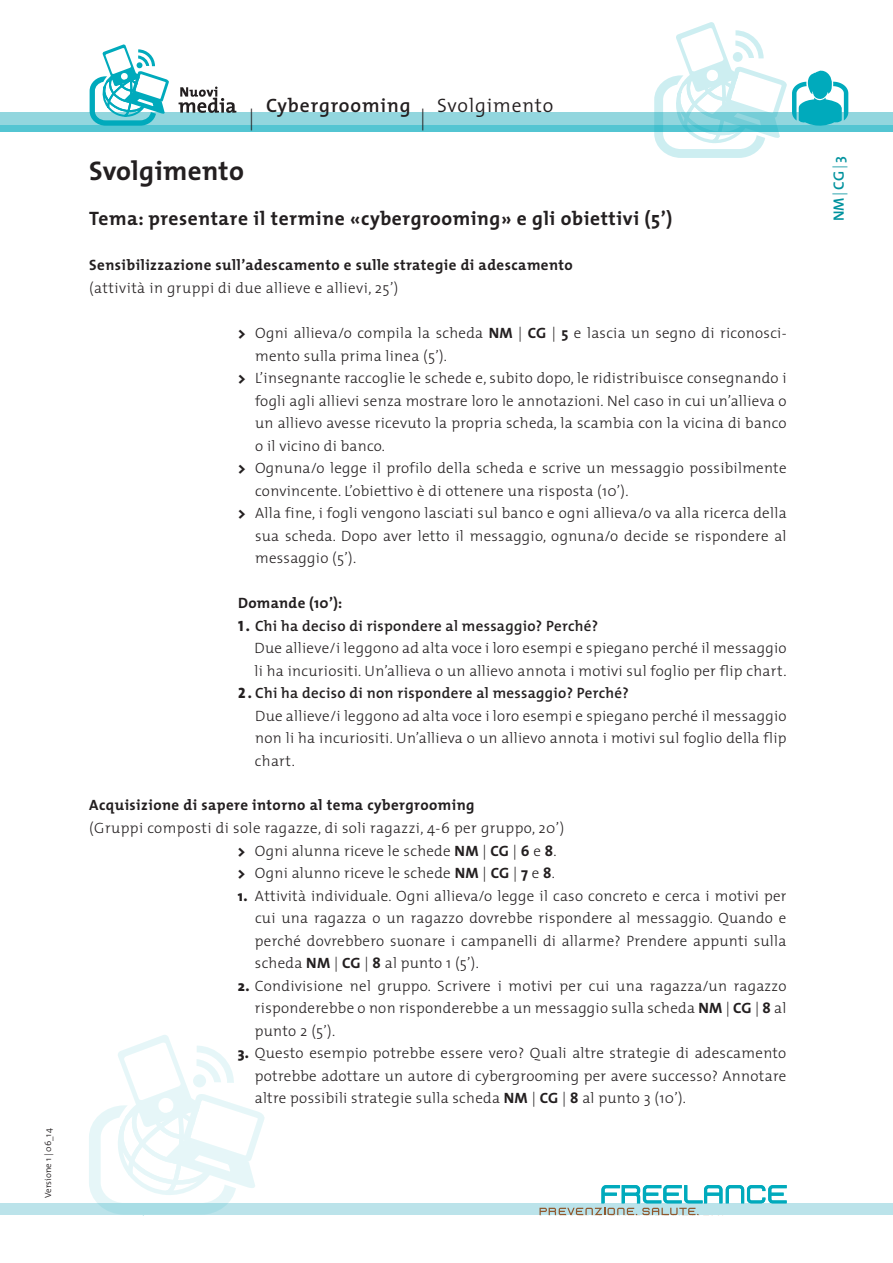
<style>
.page{position:relative;width:893px;height:1263px;background:#fff}
.page>*{position:absolute;margin:0;border:0;box-sizing:border-box;transform-origin:0 0}
.t1{font:700 27px "The Mix";letter-spacing:.015em;color:#231f20}
.t2{font:200 21.9px "The Mix";color:#231f20}
.t3{font:700 19.5px "The Mix";letter-spacing:.03em;color:#231f20}
.t4{font:600 19.5px "The Mix";letter-spacing:.045em;color:#231f20}
.t5{font:300 19.5px "The Mix";letter-spacing:.045em;color:#231f20}
.t6{font:300 15px/22.5px "The Mix";letter-spacing:.02em;color:#231f20;text-align:justify}
.t7{font:700 15px "The Mix";letter-spacing:.03em;color:#231f20}
.t8{font:600 15px "The Mix";letter-spacing:.02em;color:#231f20}
.t9{font:600 15px "The Mix";color:#00929e}
.t10{font:300 9px "The Mix";color:#231f20}
.s1{font-weight:800}
.s2{font-weight:700}
.s3{font-family:"The Mix Extra Bold Caps";font-weight:400}
.s4{font-weight:300}
</style>
<div class="page">
<div style="left:0;top:125px;width:893px;height:7px;background:#53c5d2"></div>
<div style="left:0;top:112px;width:893px;height:13px;background:#92d6de"></div>
<svg style="left:89px;top:44px;width:80px;height:82px"></svg>
<svg style="left:654px;top:22px;width:194px;height:136px"></svg>
<div style="left:0;top:1204px;width:893px;height:11px;background:#bbe3ea"></div>
<svg style="left:179px;top:87px;width:57px;height:26px"></svg>
<svg style="left:77px;top:1035px;width:191px;height:180px"></svg>
<svg style="left:539px;top:1185px;width:248px;height:30px"></svg>
<p class="t10" style="left:41px;top:1197px;width:70px;rotate:-90deg">Versione 1 | 06_14</p>
<h2 class="t2" style="left:249px;top:99px;width:8px">|</h2>
<h3 class="t4" style="left:266px;top:90px;width:146px">Cybergrooming</h3>
<h2 class="t2" style="left:420px;top:99px;width:8px">|</h2>
<h3 class="t5" style="left:437px;top:90px;width:118px">Svolgimento</h3>
<h1 class="t1" style="left:89px;top:148px;width:156px">Svolgimento</h1>
<h3 class="t3" style="left:89px;top:202px;width:585px">Tema: presentare il termine «cybergrooming» e gli obiettivi (5’)</h3>
<p class="t7" style="left:89px;top:252px;width:485px">Sensibilizzazione sull’adescamento e sulle strategie di adescamento</p>
<p class="t6" style="left:89px;top:276px;width:311px">(attività in gruppi di due allieve e allievi, 25’)</p>
<p class="t6" style="left:238px;top:321px;width:548px"><span class="s1">&gt;</span> Ogni allieva/o compila la scheda <span class="s2">NM</span> | <span class="s2">CG</span> | <span class="s2">5</span> e lascia un segno di riconosci-</p>
<p class="t6" style="left:255px;top:344px;width:193px">mento sulla prima linea (5’).</p>
<p class="t6" style="left:238px;top:366px;width:550px"><span class="s1">&gt;</span> L’insegnante raccoglie le schede e, subito dopo, le ridistribuisce consegnando i</p>
<p class="t6" style="left:255px;top:389px;width:533px">fogli agli allievi senza mostrare loro le annotazioni. Nel caso in cui un’allieva o</p>
<p class="t6" style="left:255px;top:411px;width:533px">un allievo avesse ricevuto la propria scheda, la scambia con la vicina di banco</p>
<p class="t6" style="left:255px;top:434px;width:131px">o il vicino di banco.</p>
<p class="t6" style="left:238px;top:456px;width:550px"><span class="s1">&gt;</span> Ognuna/o legge il profilo della scheda e scrive un messaggio possibilmente</p>
<p class="t6" style="left:255px;top:479px;width:375px">convincente. L’obiettivo è di ottenere una risposta (10’).</p>
<p class="t6" style="left:238px;top:501px;width:550px"><span class="s1">&gt;</span> Alla fine, i fogli vengono lasciati sul banco e ogni allieva/o va alla ricerca della</p>
<p class="t6" style="left:255px;top:524px;width:533px">sua scheda. Dopo aver letto il messaggio, ognuna/o decide se rispondere al</p>
<p class="t6" style="left:255px;top:546px;width:103px">messaggio (5’).</p>
<p class="t7" style="left:238px;top:590px;width:106px">Domande (10’):</p>
<p class="t8" style="left:238px;top:613px;width:362px"><span class="s3">1 .</span> Chi ha deciso di rispondere al messaggio? Perché?</p>
<p class="t6" style="left:255px;top:636px;width:534px">Due allieve/i leggono ad alta voce i loro esempi e spiegano perché il messaggio</p>
<p class="t6" style="left:255px;top:659px;width:533px">li ha incuriositi. Un’allieva o un allievo annota i motivi sul foglio per flip chart.</p>
<p class="t8" style="left:238px;top:680px;width:392px"><span class="s3">2 .</span> Chi ha deciso di non rispondere al messaggio? Perché?</p>
<p class="t6" style="left:255px;top:704px;width:533px">Due allieve/i leggono ad alta voce i loro esempi e spiegano perché il messaggio</p>
<p class="t6" style="left:255px;top:726px;width:533px">non li ha incuriositi. Un’allieva o un allievo annota i motivi sul foglio della flip</p>
<p class="t6" style="left:255px;top:749px;width:41px">chart.</p>
<p class="t7" style="left:89px;top:792px;width:387px">Acquisizione di sapere intorno al tema cybergrooming</p>
<p class="t6" style="left:89px;top:816px;width:477px">(Gruppi composti di sole ragazze, di soli ragazzi, 4-6 per gruppo, 20’)</p>
<p class="t6" style="left:238px;top:839px;width:320px"><span class="s1">&gt;</span> Ogni alunna riceve le schede <span class="s2">NM</span> | <span class="s2">CG</span> | <span class="s2">6</span> e <span class="s2">8</span>. <span class="s1">&gt;</span> Ogni alunno riceve le schede <span class="s2">NM</span> | <span class="s2">CG</span> | <span class="s2">7</span> e <span class="s2">8</span>.</p>
<p class="t6" style="left:255px;top:884px;width:533px;text-indent:-17px"><span class="s1">1.</span> Attività individuale. Ogni allieva/o legge il caso concreto e cerca i motivi per cui una ragazza o un ragazzo dovrebbe rispondere al messaggio. Quando e perché dovrebbero suonare i campanelli di allarme? Prendere appunti sulla scheda <span class="s2">NM</span> | <span class="s2">CG</span> | <span class="s2">8</span> al punto 1 (5’).</p>
<p class="t6" style="left:255px;top:974px;width:533px;text-indent:-17px"><span class="s1">2.</span> Condivisione nel gruppo. Scrivere i motivi per cui una ragazza/un ragazzo risponderebbe o non risponderebbe a un messaggio sulla scheda <span class="s2">NM</span> | <span class="s2">CG</span> | <span class="s2">8</span> al punto 2 (5’).</p>
<p class="t6" style="left:255px;top:1041px;width:533px;text-indent:-17px"><span class="s1">3.</span> Questo esempio potrebbe essere vero? Quali altre strategie di adescamento potrebbe adottare un autore di cybergrooming per avere successo? Annotare altre possibili strategie sulla scheda <span class="s2">NM</span> | <span class="s2">CG</span> | <span class="s2">8</span> al punto 3 (10’).</p>
<p class="t9" style="left:826px;top:221px;width:67px;rotate:-90deg">NM <span class="s4">|</span> CG <span class="s4">|</span> 3</p>
</div>
